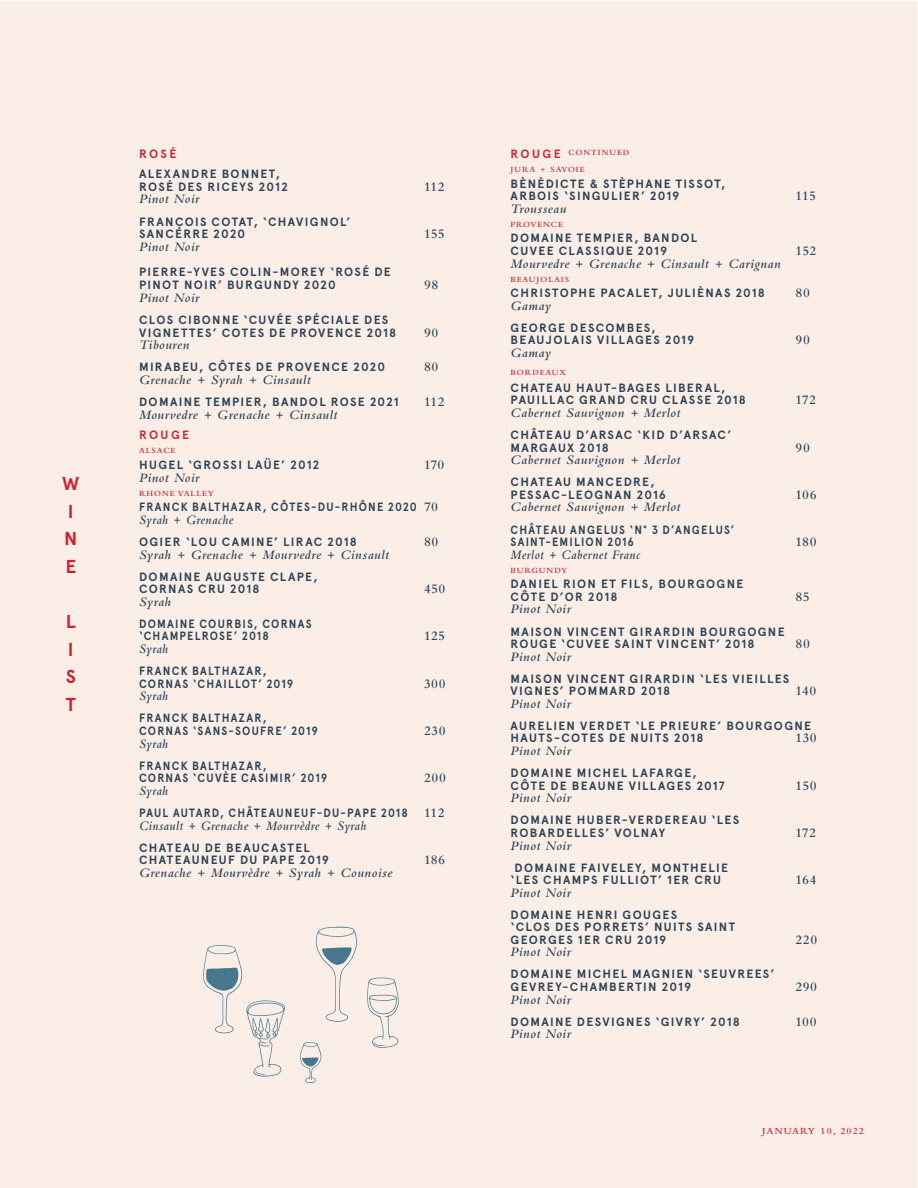
<style>
.page{position:relative;width:918px;height:1188px;background:#fff}
.page>*{position:absolute;margin:0;border:0;box-sizing:border-box;transform-origin:0 0}
.t1{font:700 18.75px/27.6px "Apercu";color:#cf2230}
.t2{font:italic 600 13.5px "Bembo Std";letter-spacing:.045em;color:#2d4356}
.t3{font:600 13.5px "Bembo Std";letter-spacing:.02em;color:#2d4356}
.t4{font:italic 600 13.5px "Bembo Std";letter-spacing:.045em;color:#2d4356;scale:.91 1}
.t5{font:700 12px/12.3px "Apercu";letter-spacing:.11em;color:#2d4356}
.t6{font:700 12px/12.3px "Apercu";letter-spacing:.11em;color:#2d4356;scale:.91 1}
.t7{font:700 12px "Apercu";letter-spacing:.2em;color:#cf2230}
.t8{font:600 9.75px "Bembo Std";letter-spacing:.12em;color:#cf2230}
.t9{font:600 8.25px/17.2px "Bembo Std";letter-spacing:.12em;color:#cf2230}
.s1{font-family:"Bembo Std";font-weight:600;font-size:13.5px}
.s2{font-family:"Apercu";font-weight:700;font-size:12px}
</style>
<div class="page">
<div style="left:1px;top:1px;width:916px;height:1186px;background:#faeee7"></div>
<svg style="left:316px;top:927px;width:41px;height:95px"></svg>
<svg style="left:300px;top:1042px;width:21px;height:41px"></svg>
<svg style="left:367px;top:977px;width:32px;height:71px"></svg>
<svg style="left:203px;top:945px;width:82px;height:132px"></svg>
<h1 class="t1" style="left:62px;top:470px;width:19px">W<br>I<br>N<br>E</h1>
<h1 class="t1" style="left:66px;top:608px;width:12px;text-align:justify">L I S T</h1>
<p class="t7" style="left:139px;top:147px;width:39px">ROSÉ</p>
<p class="t5" style="left:139px;top:167px;width:150px;line-height:12.8px">ALEXANDRE BONNET,<br>ROSÉ DES RICEYS 2012</p>
<p class="t2" style="left:139px;top:192px;width:62px">Pinot Noir</p>
<p class="t5" style="left:139px;top:215px;width:213px;line-height:12.8px">FRANÇOIS COTAT, ‘CHAVIGNOL’<br>SANCERRE 2020</p>
<p class="t2" style="left:139px;top:239px;width:62px">Pinot Noir</p>
<p class="t5" style="left:139px;top:266px;width:253px;line-height:12.8px">PIERRE-YVES COLIN-MOREY ‘ROSÉ DE<br>PINOT NOIR’ BURGUNDY 2020</p>
<p class="t2" style="left:139px;top:290px;width:62px">Pinot Noir</p>
<p class="t5" style="left:139px;top:313px;width:259px;line-height:12.8px">CLOS CIBONNE ‘CUVÉE SPÉCIALE DES<br>VIGNETTES’ COTES DE PROVENCE 2018</p>
<p class="t3" style="left:424px;top:179px;width:22px">112</p>
<p class="t3" style="left:424px;top:227px;width:22px">155</p>
<p class="t3" style="left:424px;top:277px;width:16px">98</p>
<p class="t3" style="left:424px;top:325px;width:16px">90</p>
<p class="t2" style="left:139px;top:338px;width:52px">Tibouren</p>
<p class="t5" style="left:139px;top:361px;width:248px">MIRABEU, CÔTES DE PROVENCE 2020</p>
<p class="t3" style="left:424px;top:360px;width:16px">80</p>
<p class="t2" style="left:139px;top:372px;width:173px">Grenache + Syrah + Cinsault</p>
<p class="t5" style="left:139px;top:396px;width:261px">DOMAINE TEMPIER, BANDOL ROSE 2021</p>
<p class="t3" style="left:424px;top:394px;width:22px">112</p>
<p class="t2" style="left:139px;top:407px;width:200px">Mourvedre + Grenache + Cinsault</p>
<p class="t7" style="left:139px;top:428px;width:52px">ROUGE</p>
<p class="t9" style="left:139px;top:442px;width:38px">ALSACE</p>
<p class="t5" style="left:139px;top:459px;width:182px">HUGEL ‘GROSSI LAÜE’ 2012</p>
<p class="t3" style="left:424px;top:457px;width:22px">170</p>
<p class="t2" style="left:139px;top:470px;width:62px">Pinot Noir</p>
<p class="t9" style="left:139px;top:485px;width:76px">RHONE VALLEY</p>
<p class="t6" style="left:139px;top:501px;width:330px">FRANCK BALTHAZAR, CÔTES-DU-RHÔNE 2020 <span class="s1">70</span></p>
<p class="t4" style="left:139px;top:512px;width:105px">Syrah + Grenache</p>
<p class="t5" style="left:139px;top:536px;width:219px">OGIER ‘LOU CAMINE’ LIRAC 2018</p>
<p class="t3" style="left:424px;top:534px;width:16px">80</p>
<p class="t2" style="left:139px;top:547px;width:251px">Syrah + Grenache + Mourvedre + Cinsault</p>
<p class="t5" style="left:139px;top:571px;width:180px">DOMAINE AUGUSTE CLAPE,<br>CORNAS CRU 2018</p>
<p class="t3" style="left:424px;top:581px;width:23px">450</p>
<p class="t2" style="left:139px;top:594px;width:34px">Syrah</p>
<p class="t6" style="left:139px;top:618px;width:191px">DOMAINE COURBIS, CORNAS ‘CHAMPELROSE’ 2018</p>
<p class="t4" style="left:139px;top:641px;width:34px">Syrah</p>
<p class="t6" style="left:139px;top:665px;width:171px">FRANCK BALTHAZAR,<br>CORNAS ‘CHAILLOT’ 2019</p>
<p class="t4" style="left:139px;top:689px;width:34px">Syrah</p>
<p class="t6" style="left:139px;top:712px;width:198px">FRANCK BALTHAZAR,<br>CORNAS ‘SANS-SOUFRE’ 2019</p>
<p class="t4" style="left:139px;top:736px;width:34px">Syrah</p>
<p class="t6" style="left:139px;top:759px;width:208px">FRANCK BALTHAZAR,<br>CORNAS ‘CUVÈE CASIMIR’ 2019</p>
<p class="t3" style="left:424px;top:629px;width:23px">125</p>
<p class="t3" style="left:424px;top:676px;width:23px">300</p>
<p class="t3" style="left:424px;top:723px;width:23px">230</p>
<p class="t3" style="left:424px;top:770px;width:23px">200</p>
<p class="t4" style="left:139px;top:783px;width:34px">Syrah</p>
<p class="t6" style="left:139px;top:807px;width:337px">PAUL AUTARD, CHÂTEAUNEUF-DU-PAPE 2018 <span class="s1">112</span></p>
<p class="t4" style="left:139px;top:818px;width:251px">Cinsault + Grenache + Mourvèdre + Syrah</p>
<p class="t5" style="left:139px;top:841px;width:191px">CHATEAU DE BEAUCASTEL<br>CHATEAUNEUF DU PAPE 2019</p>
<p class="t3" style="left:424px;top:852px;width:23px">186</p>
<p class="t2" style="left:139px;top:865px;width:255px">Grenache + Mourvèdre + Syrah + Counoise</p>
<p class="t9" style="left:511px;top:144px;width:120px"><span class="s2">ROUGE</span> CONTINUED<br>JURA + SAVOIE</p>
<p class="t5" style="left:511px;top:177px;width:217px">BÈNÈDICTE &amp; STÈPHANE TISSOT,<br>ARBOIS ‘SINGULIER’ 2019</p>
<p class="t2" style="left:511px;top:201px;width:57px">Trousseau</p>
<p class="t9" style="left:511px;top:216px;width:54px">PROVENCE</p>
<p class="t5" style="left:511px;top:232px;width:188px">DOMAINE TEMPIER, BANDOL<br>CUVEE CLASSIQUE 2019</p>
<p class="t3" style="left:796px;top:188px;width:22px">115</p>
<p class="t3" style="left:796px;top:243px;width:22px">152</p>
<p class="t2" style="left:511px;top:256px;width:272px">Mourvedre + Grenache + Cinsault + Carignan</p>
<p class="t9" style="left:511px;top:271px;width:60px">BEAUJOLAIS</p>
<p class="t5" style="left:511px;top:287px;width:256px">CHRISTOPHE PACALET, JULIÈNAS 2018</p>
<p class="t3" style="left:796px;top:285px;width:16px">80</p>
<p class="t2" style="left:511px;top:298px;width:42px">Gamay</p>
<p class="t5" style="left:511px;top:322px;width:185px">GEORGE DESCOMBES,<br>BEAUJOLAIS VILLAGES 2019</p>
<p class="t3" style="left:796px;top:333px;width:16px">90</p>
<p class="t2" style="left:511px;top:345px;width:42px">Gamay</p>
<p class="t9" style="left:511px;top:364px;width:57px">BORDEAUX</p>
<p class="t5" style="left:511px;top:382px;width:237px">CHATEAU HAUT-BAGES LIBERAL,<br>PAUILLAC GRAND CRU CLASSE 2018</p>
<p class="t2" style="left:511px;top:405px;width:171px">Cabernet Sauvignon + Merlot</p>
<p class="t5" style="left:511px;top:429px;width:222px">CHÂTEAU D’ARSAC ‘KID D’ARSAC’<br>MARGAUX 2018</p>
<p class="t2" style="left:511px;top:453px;width:171px">Cabernet Sauvignon + Merlot</p>
<p class="t5" style="left:511px;top:476px;width:157px">CHATEAU MANCEDRE,<br>PESSAC-LEOGNAN 2016</p>
<p class="t2" style="left:511px;top:500px;width:171px">Cabernet Sauvignon + Merlot</p>
<p class="t6" style="left:511px;top:523px;width:248px">CHÂTEAU ANGELUS ‘N° 3 D’ANGELUS’<br>SAINT-EMILION 2016</p>
<p class="t4" style="left:511px;top:547px;width:144px">Merlot + Cabernet Franc</p>
<p class="t9" style="left:511px;top:562px;width:58px">BURGUNDY</p>
<p class="t5" style="left:511px;top:578px;width:234px">DANIEL RION ET FILS, BOURGOGNE<br>CÔTE D’OR 2018</p>
<p class="t2" style="left:511px;top:602px;width:62px">Pinot Noir</p>
<p class="t5" style="left:511px;top:625px;width:275px">MAISON VINCENT GIRARDIN BOURGOGNE<br>ROUGE ‘CUVEE SAINT VINCENT’ 2018</p>
<p class="t3" style="left:796px;top:393px;width:22px">172</p>
<p class="t3" style="left:796px;top:440px;width:16px">90</p>
<p class="t3" style="left:796px;top:487px;width:23px">106</p>
<p class="t3" style="left:796px;top:534px;width:23px">180</p>
<p class="t3" style="left:796px;top:589px;width:16px">85</p>
<p class="t3" style="left:796px;top:636px;width:16px">80</p>
<p class="t2" style="left:511px;top:649px;width:62px">Pinot Noir</p>
<p class="t5" style="left:511px;top:672px;width:280px">MAISON VINCENT GIRARDIN ‘LES VIEILLES<br>VIGNES’ POMMARD 2018</p>
<p class="t3" style="left:796px;top:683px;width:22px">140</p>
<p class="t2" style="left:511px;top:696px;width:62px">Pinot Noir</p>
<p class="t5" style="left:511px;top:720px;width:302px">AURELIEN VERDET ‘LE PRIEURE’ BOURGOGNE<br>HAUTS-COTES DE NUITS 2018</p>
<p class="t3" style="left:796px;top:731px;width:23px">130</p>
<p class="t2" style="left:511px;top:743px;width:62px">Pinot Noir</p>
<p class="t5" style="left:511px;top:767px;width:216px">DOMAINE MICHEL LAFARGE,<br>CÔTE DE BEAUNE VILLAGES 2017</p>
<p class="t2" style="left:511px;top:791px;width:62px">Pinot Noir</p>
<p class="t5" style="left:511px;top:814px;width:230px">DOMAINE HUBER-VERDEREAU ‘LES<br>ROBARDELLES’ VOLNAY</p>
<p class="t2" style="left:511px;top:838px;width:62px">Pinot Noir</p>
<p class="t5" style="left:511px;top:861px;width:219px;text-align:center">DOMAINE FAIVELEY, MONTHELIE ‘LES CHAMPS FULLIOT’ 1ER CRU</p>
<p class="t2" style="left:511px;top:885px;width:62px">Pinot Noir</p>
<p class="t5" style="left:511px;top:909px;width:226px">DOMAINE HENRI GOUGES<br>‘CLOS DES PORRETS’ NUITS SAINT<br>GEORGES 1ER CRU 2019</p>
<p class="t2" style="left:511px;top:945px;width:62px">Pinot Noir</p>
<p class="t5" style="left:511px;top:968px;width:265px">DOMAINE MICHEL MAGNIEN ‘SEUVREES’<br>GEVREY-CHAMBERTIN 2019</p>
<p class="t3" style="left:796px;top:778px;width:23px">150</p>
<p class="t3" style="left:796px;top:825px;width:22px">172</p>
<p class="t3" style="left:796px;top:872px;width:23px">164</p>
<p class="t3" style="left:796px;top:932px;width:23px">220</p>
<p class="t3" style="left:796px;top:979px;width:23px">290</p>
<p class="t2" style="left:511px;top:992px;width:62px">Pinot Noir</p>
<p class="t5" style="left:511px;top:1015px;width:231px">DOMAINE DESVIGNES ‘GIVRY’ 2018</p>
<p class="t3" style="left:796px;top:1014px;width:23px">100</p>
<p class="t2" style="left:511px;top:1027px;width:62px">Pinot Noir</p>
<p class="t8" style="left:762px;top:1126px;width:103px">JANUARY 10, 2022</p>
</div>
